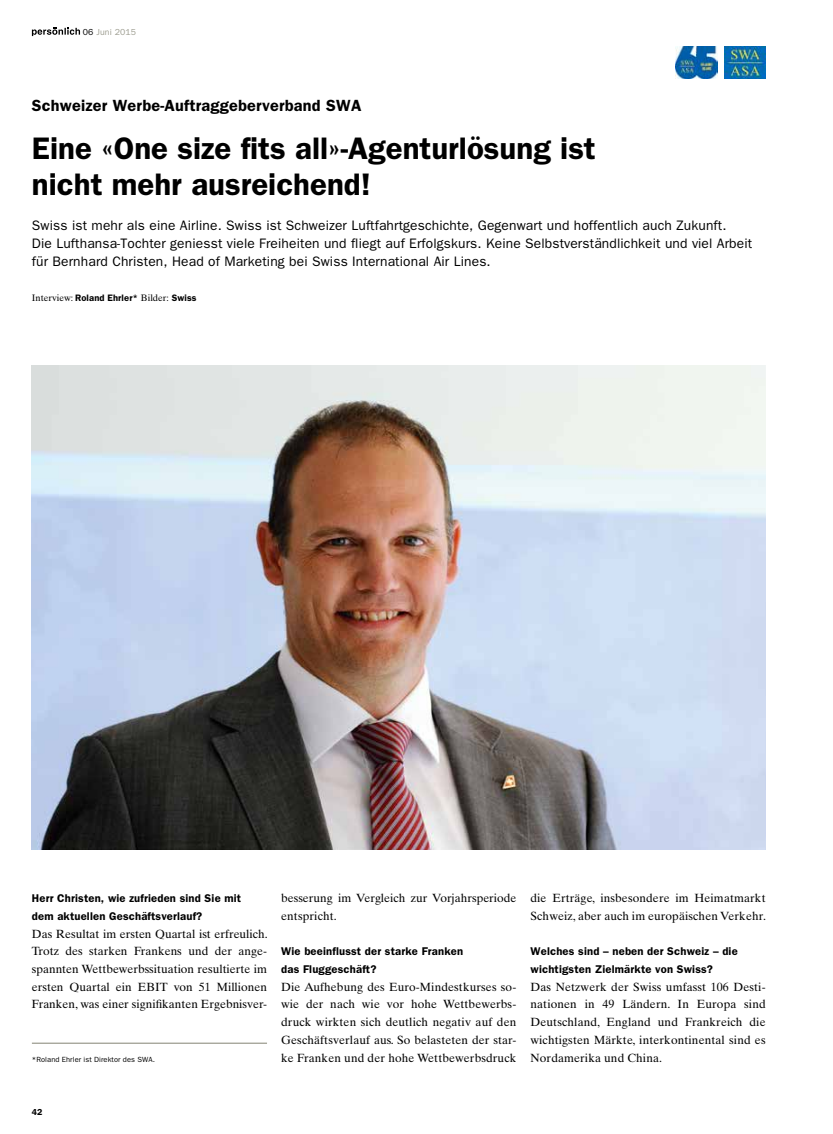
<style>
.page{position:relative;width:833px;height:1134px;background:#fff}
.page>*{position:absolute;margin:0;border:0;box-sizing:border-box;transform-origin:0 0}
.t1{font:600 31.25px/35.4px "Franklin Gothic";color:#000}
.t2{font:600 16.25px "Franklin Gothic";letter-spacing:.015em;color:#000}
.t3{font:13.75px/17.6px "Franklin Gothic";letter-spacing:.01em;color:#000}
.t4{font:11.88px/17.6px "Times Ten";letter-spacing:.01em;color:#000;text-align:justify}
.t5{font:600 11.25px/17.6px "Franklin Gothic";letter-spacing:.015em;color:#000}
.t6{font:600 9.38px "Franklin Gothic";letter-spacing:.015em;color:#000}
.t7{font:8.75px "Franklin Gothic";letter-spacing:.015em;color:#9d9d90}
.t8{font:600 8.75px "Franklin Gothic";color:#000}
.t9{font:7.5px "Franklin Gothic";letter-spacing:.01em;color:#000}
.s1{color:#000}
.s2{font-family:"Times Ten";font-weight:400}
</style>
<div class="page">
<svg style="left:32px;top:28px;width:48px;height:8px"></svg>
<img style="left:724px;top:46px;width:41px;height:33px">
<img style="left:675px;top:46px;width:42px;height:32px">
<img style="left:32px;top:366px;width:733px;height:483px">
<hr style="left:32px;top:1042px;width:235px;height:2px;background:#9d9d90">
<p class="t7" style="left:83px;top:27px;width:55px"><span class="s1">06</span> Juni 2015</p>
<h2 class="t2" style="left:32px;top:96px;width:331px">Schweizer Werbe-Auftraggeberverband SWA</h2>
<h1 class="t1" style="left:32px;top:131px;width:565px">Eine «One size fits all»-Agenturlösung ist nicht mehr ausreichend!</h1>
<p class="t3" style="left:32px;top:217px;width:722px">Swiss ist mehr als eine Airline. Swiss ist Schweizer Luftfahrtgeschichte, Gegenwart und hoffentlich auch Zukunft.<br>Die Lufthansa-Tochter geniesst viele Freiheiten und fliegt auf Erfolgskurs. Keine Selbstverständlichkeit und viel Arbeit für Bernhard Christen, Head of Marketing bei Swiss International Air Lines.</p>
<p class="t6" style="left:32px;top:292px;width:166px"><span class="s2">Interview:</span> Roland Ehrler* <span class="s2">Bilder:</span> Swiss</p>
<p class="t4" style="left:530px;top:889px;width:237px">die Erträge, insbesondere im Heimatmarkt<br>Schweiz, aber auch im europäischen Verkehr.</p>
<p class="t5" style="left:530px;top:943px;width:209px">Welches sind – neben der Schweiz – die wichtigsten Zielmärkte von Swiss?</p>
<p class="t4" style="left:530px;top:978px;width:237px">Das Netzwerk der Swiss umfasst 106 Desti&shy;nationen in 49 Ländern. In Europa sind Deutschland, England und Frankreich die wichtigsten Märkte, interkontinental sind es</p>
<p class="t4" style="left:281px;top:889px;width:237px">besserung im Vergleich zur Vorjahrsperiode entspricht.</p>
<p class="t5" style="left:281px;top:943px;width:183px">Wie beeinflusst der starke Franken das Fluggeschäft?</p>
<p class="t4" style="left:281px;top:978px;width:237px">Die Aufhebung des Euro-Mindestkurses so&shy;wie der nach wie vor hohe Wettbewerbs&shy;druck wirkten sich deutlich negativ auf den Geschäftsverlauf aus. So belasteten der star&shy;ke Franken und der hohe Wettbewerbsdruck</p>
<p class="t5" style="left:32px;top:890px;width:211px">Herr Christen, wie zufrieden sind Sie mit dem aktuellen Geschäftsverlauf?</p>
<p class="t4" style="left:32px;top:925px;width:237px">Das Resultat im ersten Quartal ist erfreulich.<br>Trotz des starken Frankens und der ange&shy;spannten Wettbewerbssituation resultierte im ersten Quartal ein EBIT von 51 Millionen Franken, was einer signifikanten Ergebnisver-</p>
<p class="t9" style="left:32px;top:1055px;width:125px">*Roland Ehrler ist Direktor des SWA.</p>
<p class="t4" style="left:530px;top:1048px;width:133px">Nordamerika und China.</p>
<p class="t8" style="left:32px;top:1106px;width:12px">42</p>
</div>
